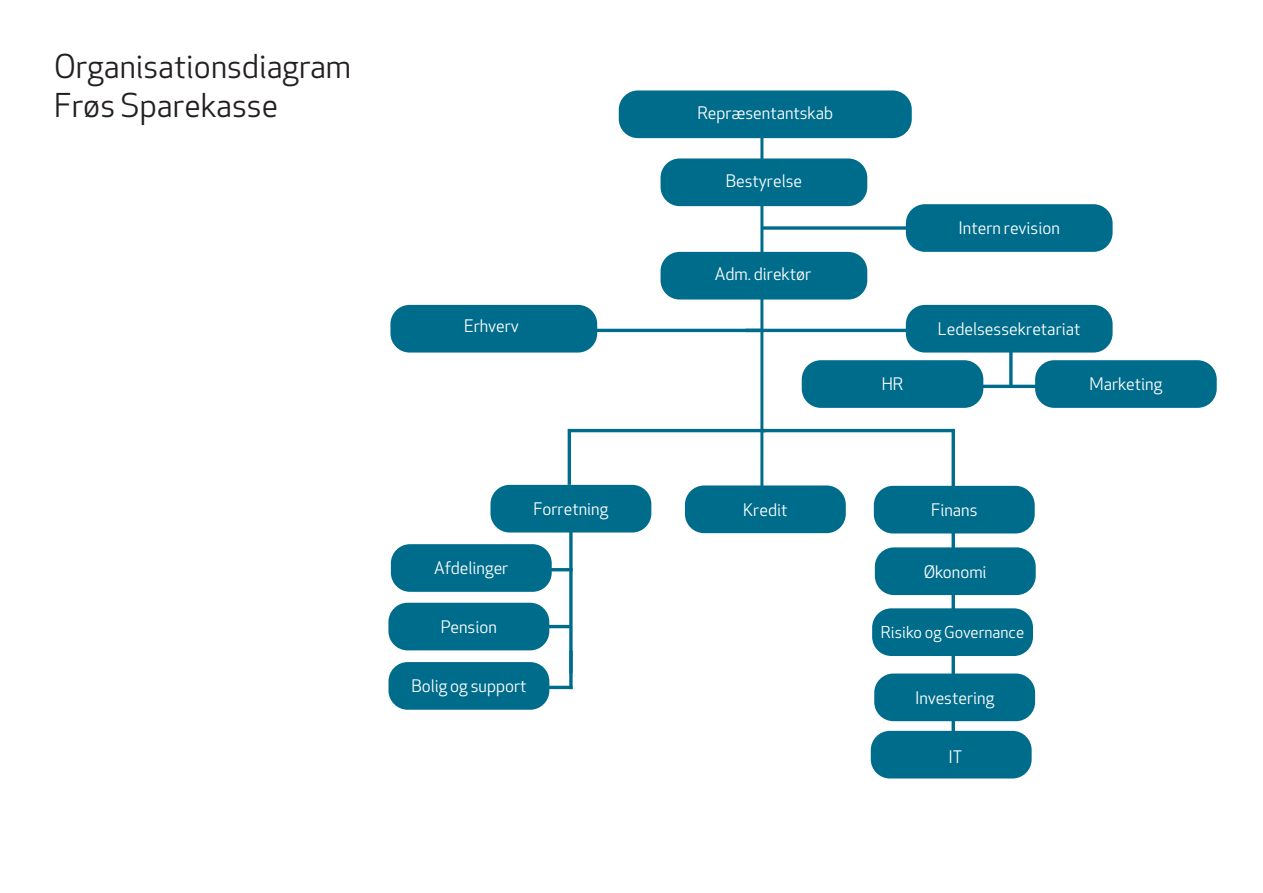
<style>
.page{position:relative;width:1263px;height:893px;background:#fff}
.page>*{position:absolute;margin:0;border:0;box-sizing:border-box;transform-origin:0 0}
.t1{font:32.1px/38.5px "Apex New";color:#231f20}
.t2{font:16.95px "Apex New";color:#fff}
.t3{font:16.05px "Apex New";color:#fff}
</style>
<div class="page">
<hr style="left:760px;top:94px;width:3px;height:402px;background:#006c8c">
<div style="left:619px;top:90px;width:293px;height:48px;background:#006c8c;border-radius:19px"></div>
<div style="left:660px;top:158px;width:207px;height:48px;background:#006c8c;border-radius:19px"></div>
<div style="left:660px;top:252px;width:207px;height:48px;background:#006c8c;border-radius:19px"></div>
<div style="left:906px;top:305px;width:206px;height:48px;background:#006c8c;border-radius:19px"></div>
<div style="left:685px;top:485px;width:161px;height:48px;background:#006c8c;border-radius:19px"></div>
<svg style="left:951px;top:533px;width:4px;height:198px"></svg>
<svg style="left:763px;top:226px;width:143px;height:4px"></svg>
<hr style="left:745px;top:329px;width:172px;height:3px;background:#006c8c">
<svg style="left:569px;top:532px;width:4px;height:154px"></svg>
<div style="left:390px;top:305px;width:207px;height:48px;background:#006c8c;border-radius:19px"></div>
<hr style="left:594px;top:329px;width:167px;height:3px;background:#006c8c">
<svg style="left:569px;top:650px;width:4px;height:23px"></svg>
<hr style="left:568px;top:429px;width:3px;height:56px;background:#006c8c">
<hr style="left:569px;top:429px;width:196px;height:3px;background:#006c8c">
<hr style="left:762px;top:429px;width:192px;height:3px;background:#006c8c">
<svg style="left:951px;top:429px;width:4px;height:57px"></svg>
<div style="left:874px;top:486px;width:161px;height:47px;background:#006c8c;border-radius:19px"></div>
<div style="left:490px;top:485px;width:161px;height:47px;background:#006c8c;border-radius:19px"></div>
<div style="left:391px;top:544px;width:161px;height:48px;background:#006c8c;border-radius:19px"></div>
<div style="left:874px;top:673px;width:161px;height:48px;background:#006c8c;border-radius:19px"></div>
<div style="left:388px;top:662px;width:161px;height:48px;background:#006c8c;border-radius:19px"></div>
<hr style="left:526px;top:568px;width:47px;height:3px;background:#006c8c">
<div style="left:875px;top:547px;width:161px;height:48px;background:#006c8c;border-radius:19px"></div>
<div style="left:872px;top:608px;width:161px;height:48px;background:#006c8c;border-radius:19px"></div>
<div style="left:906px;top:204px;width:206px;height:48px;background:#006c8c;border-radius:19px"></div>
<hr style="left:1009px;top:349px;width:3px;height:36px;background:#006c8c">
<hr style="left:980px;top:385px;width:63px;height:3px;background:#006c8c">
<div style="left:802px;top:360px;width:181px;height:48px;background:#006c8c;border-radius:19px"></div>
<div style="left:1035px;top:360px;width:182px;height:48px;background:#006c8c;border-radius:19px"></div>
<div style="left:388px;top:603px;width:161px;height:47px;background:#006c8c;border-radius:19px"></div>
<hr style="left:524px;top:625px;width:47px;height:3px;background:#006c8c">
<hr style="left:526px;top:686px;width:47px;height:3px;background:#006c8c">
<div style="left:871px;top:731px;width:161px;height:47px;background:#006c8c;border-radius:19px"></div>
<p class="t1" style="left:54px;top:48px;width:299px">Organisationsdiagram<br>Frøs Sparekasse</p>
<p class="t2" style="left:697px;top:104px;width:137px">Repræsentantskab</p>
<p class="t2" style="left:726px;top:172px;width:78px">Bestyrelse</p>
<p class="t2" style="left:715px;top:265px;width:98px">Adm. direktør</p>
<p class="t2" style="left:958px;top:219px;width:103px">Intern revision</p>
<p class="t2" style="left:464px;top:316px;width:56px">Erhverv</p>
<p class="t2" style="left:938px;top:319px;width:144px">Ledelsessekretariat</p>
<p class="t2" style="left:882px;top:375px;width:23px">HR</p>
<p class="t2" style="left:1089px;top:375px;width:74px">Marketing</p>
<p class="t2" style="left:533px;top:499px;width:76px">Forretning</p>
<p class="t2" style="left:743px;top:500px;width:46px">Kredit</p>
<p class="t2" style="left:931px;top:500px;width:48px">Finans</p>
<p class="t2" style="left:434px;top:559px;width:76px">Afdelinger</p>
<p class="t2" style="left:441px;top:617px;width:57px">Pension</p>
<p class="t2" style="left:411px;top:677px;width:117px">Bolig og support</p>
<p class="t2" style="left:924px;top:562px;width:64px">Økonomi</p>
<p class="t3" style="left:881px;top:623px;width:145px">Risiko og Governance</p>
<p class="t2" style="left:915px;top:688px;width:81px">Investering</p>
<p class="t2" style="left:948px;top:747px;width:15px">IT</p>
</div>
